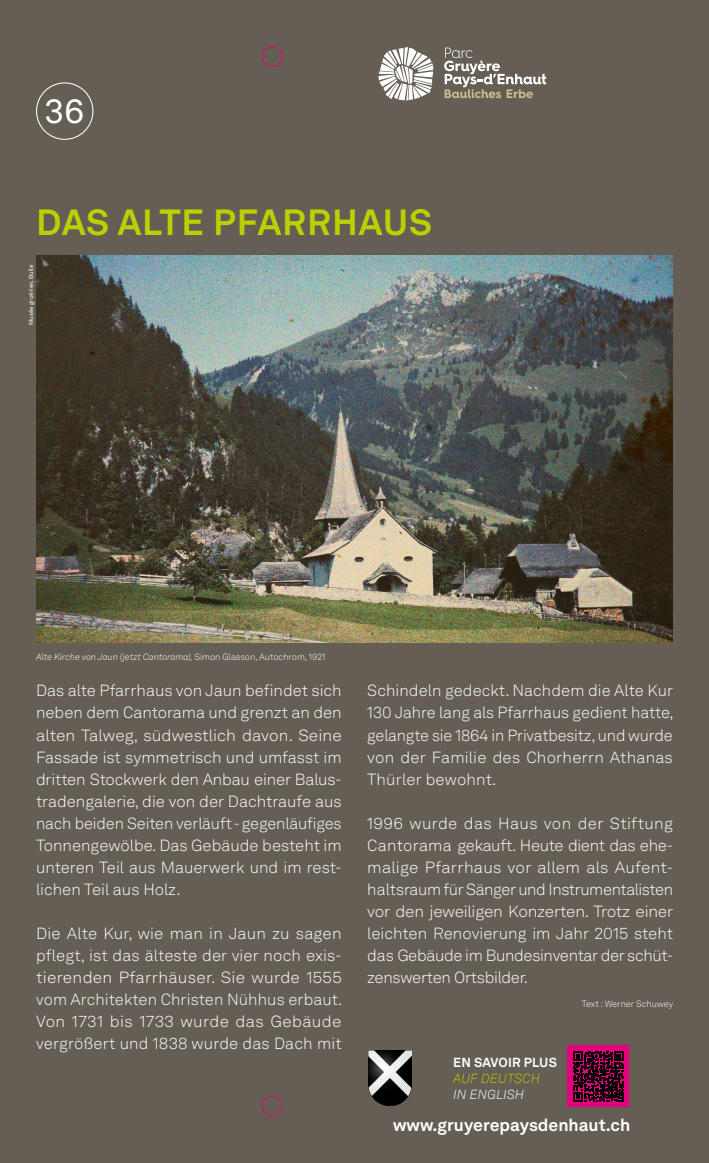
<style>
.page{position:relative;width:709px;height:1163px;background:#fff}
.page>*{position:absolute;margin:0;border:0;box-sizing:border-box;transform-origin:0 0}
.t1{font:700 36px "Akkurat LL";letter-spacing:.02em;color:#bccf00}
.t2{font:33.8px "Akkurat LL";color:#fff}
.t3{font:700 17px "Akkurat LL";color:#fff}
.t4{font:300 16px/22px "Akkurat LL";color:#fff;text-align:justify}
.t5{font:700 13px "Akkurat LL";letter-spacing:.01em;color:#fff}
.t6{font:italic 300 13px "Akkurat LL";letter-spacing:.01em;color:#bccf00}
.t7{font:italic 300 13px "Akkurat LL";letter-spacing:.01em;color:#fff}
.t8{font:italic 300 9px "Akkurat LL";color:#fff}
.t9{font:300 9px "Akkurat LL";color:#fff}
.t10{font:6px "Akkurat LL";color:#fff}
.s1{font-style:normal}
</style>
<div class="page">
<div style="left:0;top:0;width:709px;height:1162px;background:#645e55"></div>
<img style="left:368px;top:1050px;width:43px;height:55px">
<div style="left:568px;top:1045px;width:61px;height:61px;background:#e6007d"></div>
<svg style="left:573px;top:1051px;width:50px;height:50px"></svg>
<img style="left:36px;top:256px;width:637px;height:386px">
<div style="left:36px;top:82px;width:57px;height:58px;border:1px solid #fff;border-radius:50%"></div>
<svg style="left:378px;top:47px;width:55px;height:54px"></svg>
<svg style="left:444px;top:48px;width:102px;height:50px"></svg>
<div style="left:262px;top:46px;width:21px;height:21px;border:1px solid #e6007d;border-radius:50%"></div>
<div style="left:262px;top:1095px;width:21px;height:21px;border:1px solid #e6007d;border-radius:50%"></div>
<h2 class="t2" style="left:45px;top:86px;width:41px">36</h2>
<h1 class="t1" style="left:36px;top:194px;width:397px">DAS ALTE PFARRHAUS</h1>
<p class="t10" style="left:27px;top:325px;width:62px;rotate:-90deg">Musée gruérien, Bulle</p>
<p class="t8" style="left:36px;top:650px;width:291px">Alte Kirche von Jaun (jetzt Cantorama), <span class="s1">Simon Glasson, Autochrom, 1921</span></p>
<p class="t4" style="left:36px;top:679px;width:307px">Das alte Pfarrhaus von Jaun befindet sich neben dem Cantorama und grenzt an den alten Talweg, südwestlich davon. Seine Fassade ist symmetrisch und umfasst im dritten Stockwerk den Anbau einer Balus&shy;tradengalerie, die von der Dachtraufe aus nach beiden Seiten verläuft - gegenläufiges Tonnengewölbe. Das Gebäude besteht im unteren Teil aus Mauerwerk und im rest&shy;lichen Teil aus Holz.</p>
<p class="t4" style="left:36px;top:921px;width:308px">Die Alte Kur, wie man in Jaun zu sagen pflegt, ist das älteste der vier noch exis&shy;tierenden Pfarrhäuser. Sie wurde 1555 vom Architekten Christen Nühhus erbaut.<br>Von 1731 bis 1733 wurde das Gebäude vergrößert und 1838 wurde das Dach mit</p>
<p class="t4" style="left:367px;top:679px;width:308px">Schindeln gedeckt. Nachdem die Alte Kur 130 Jahre lang als Pfarrhaus gedient hatte, gelangte sie 1864 in Privatbesitz, und wurde von der Familie des Chorherrn Athanas Thürler bewohnt.</p>
<p class="t4" style="left:367px;top:811px;width:307px">1996 wurde das Haus von der Stiftung Cantorama gekauft. Heute dient das ehe&shy;malige Pfarrhaus vor allem als Aufent&shy;haltsraum für Sänger und Instrumentalisten vor den jeweiligen Konzerten. Trotz einer leichten Renovierung im Jahr 2015 steht das Gebäude im Bundesinventar der schüt&shy;zenswerten Ortsbilder.</p>
<p class="t9" style="left:582px;top:997px;width:93px">Text : Werner Schuwey</p>
<p class="t5" style="left:453px;top:1052px;width:105px">EN SAVOIR PLUS</p>
<p class="t6" style="left:453px;top:1069px;width:88px">AUF DEUTSCH</p>
<p class="t7" style="left:453px;top:1085px;width:72px">IN ENGLISH</p>
<p class="t3" style="left:393px;top:1112px;width:238px">www.gruyerepaysdenhaut.ch</p>
</div>
